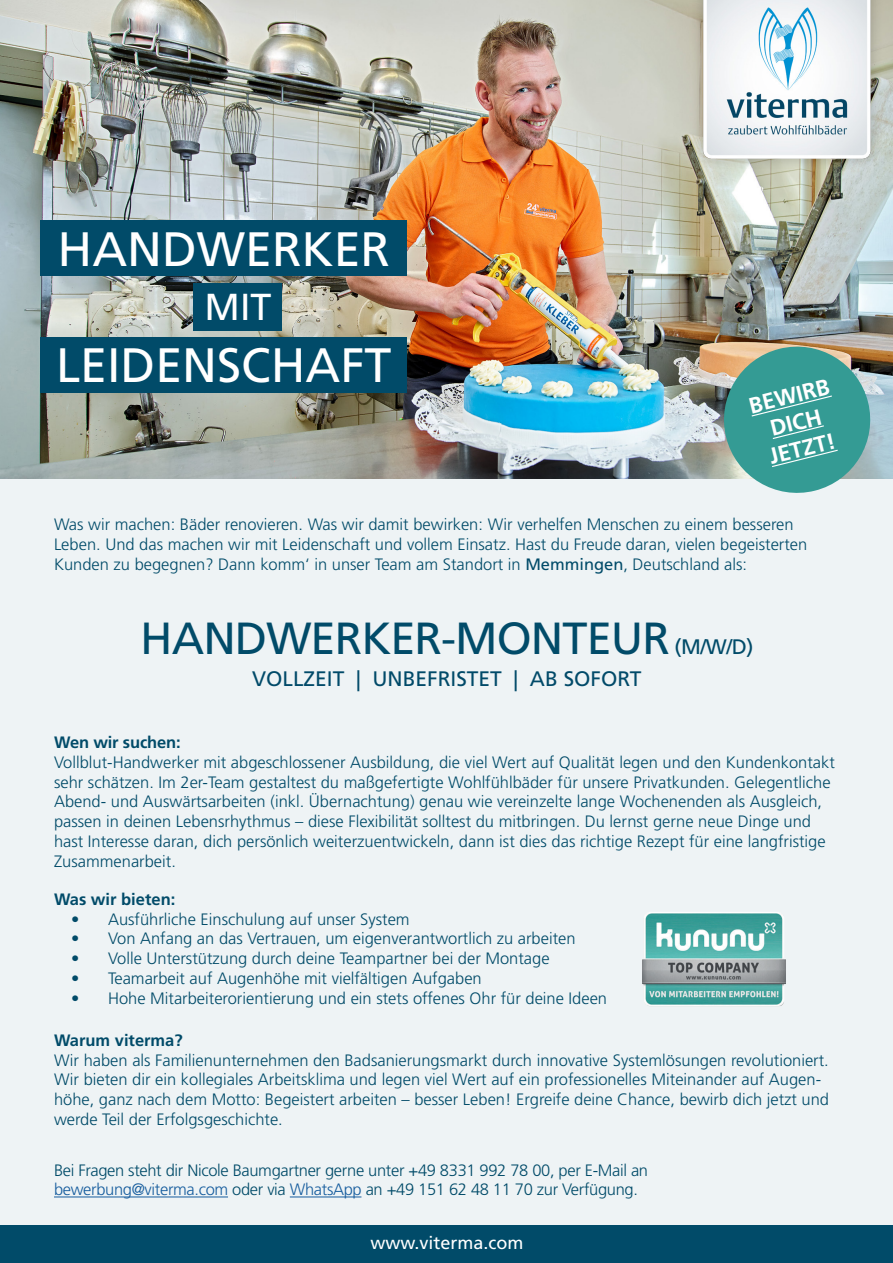
<style>
.page{position:relative;width:893px;height:1263px;background:#fff}
.page>*{position:absolute;margin:0;border:0;box-sizing:border-box;transform-origin:0 0}
.t1{font:48.3px "Frutiger LT Pro";color:#fff}
.t2{font:45px "Frutiger LT Pro";letter-spacing:-.02em;color:#014b69}
.t3{font:37.5px "Frutiger LT Pro";color:#fff}
.t4{font:700 22.5px "Frutiger LT Pro";color:#fff}
.t5{font:21px "Frutiger LT Pro";color:#014a69}
.t6{font:18px "Frutiger LT Pro";color:#fff}
.t7{font:300 16.5px/19.8px "Frutiger LT Pro";color:#014b69}
.t8{font:300 16.5px "Frutiger LT Pro";letter-spacing:-.02em;color:#014b69}
.t9{font:700 16.5px "Frutiger LT Pro";color:#014b69}
.s1{font-weight:400}
.s2{font-size:21px}
.s3{color:#175d9e}
</style>
<div class="page">
<div style="left:0;top:478px;width:893px;height:785px;background:#eef3f5"></div>
<img style="left:0;top:0;width:893px;height:478px">
<div style="left:0;top:1225px;width:893px;height:38px;background:#014b69"></div>
<hr style="left:54px;top:1196px;width:174px;height:1px;background:#175d9e">
<hr style="left:290px;top:1196px;width:71px;height:1px;background:#175d9e">
<div style="left:41px;top:220px;width:366px;height:56px;background:#014b69"></div>
<div style="left:41px;top:337px;width:366px;height:56px;background:#014b69"></div>
<div style="left:194px;top:283px;width:88px;height:47px;background:#014b69"></div>
<img style="left:681px;top:0;width:212px;height:183px">
<svg style="left:716px;top:339px;width:162px;height:154px"></svg>
<img style="left:642px;top:912px;width:144px;height:94px">
<p class="t1" style="left:58px;top:220px;width:334px">HANDWERKER</p>
<p class="t3" style="left:205px;top:285px;width:68px">MIT</p>
<p class="t1" style="left:56px;top:337px;width:337px">LEIDENSCHAFT</p>
<p class="t4" style="left:746px;top:393px;width:84px;rotate:-14deg">BEWIRB</p>
<p class="t4" style="left:767px;top:416px;width:54px;rotate:-14deg">DICH</p>
<p class="t4" style="left:766px;top:444px;width:69px;rotate:-14deg">JETZT!</p>
<p class="t7" style="left:54px;top:515px;width:755px">Was wir machen: Bäder renovieren. Was wir damit bewirken: Wir verhelfen Menschen zu einem besseren<br>Leben. Und das machen wir mit Leidenschaft und vollem Einsatz. Hast du Freude daran, vielen begeisterten<br>Kunden zu begegnen? Dann komm‘ in unser Team am Standort in <span class="s1">Memmingen</span>, Deutschland als:</p>
<p class="t2" style="left:140px;top:611px;width:615px">HANDWERKER-MONTEUR <span class="s2">(M/W/D)</span></p>
<p class="t5" style="left:252px;top:667px;width:391px">VOLLZEIT | UNBEFRISTET | AB SOFORT</p>
<p class="t9" style="left:54px;top:732px;width:128px">Wen wir suchen:</p>
<p class="t7" style="left:54px;top:752px;width:782px">Vollblut-Handwerker mit abgeschlossener Ausbildung, die viel Wert auf Qualität legen und den Kundenkontakt sehr schätzen. Im 2er-Team gestaltest du maßgefertigte Wohlfühlbäder für unsere Privatkunden. Gelegentliche Abend- und Auswärtsarbeiten (inkl. Übernachtung) genau wie vereinzelte lange Wochenenden als Ausgleich, passen in deinen Lebensrhythmus – diese Flexibilität solltest du mitbringen. Du lernst gerne neue Dinge und hast Interesse daran, dich persönlich weiterzuentwickeln, dann ist dies das richtige Rezept für eine langfristige Zusammenarbeit.</p>
<p class="t9" style="left:54px;top:889px;width:123px">Was wir bieten:</p>
<p class="t7" style="left:71px;top:909px;width:340px">• Ausführliche Einschulung auf unser System</p>
<p class="t7" style="left:71px;top:929px;width:506px">• Von Anfang an das Vertrauen, um eigenverantwortlich zu arbeiten</p>
<p class="t7" style="left:71px;top:949px;width:480px">• Volle Unterstützung durch deine Teampartner bei der Montage</p>
<p class="t7" style="left:71px;top:968px;width:412px">• Teamarbeit auf Augenhöhe mit vielfältigen Aufgaben</p>
<p class="t7" style="left:71px;top:988px;width:538px">• Hohe Mitarbeiterorientierung und ein stets offenes Ohr für deine Ideen</p>
<p class="t9" style="left:54px;top:1030px;width:130px">Warum viterma?</p>
<p class="t7" style="left:54px;top:1050px;width:777px">Wir haben als Familienunternehmen den Badsanierungsmarkt durch innovative Systemlösungen revolutioniert.<br>Wir bieten dir ein kollegiales Arbeitsklima und legen viel Wert auf ein professionelles Miteinander auf Augen&shy;höhe, ganz nach dem Motto: Begeistert arbeiten – besser Leben! Ergreife deine Chance, bewirb dich jetzt und werde Teil der Erfolgsgeschichte.</p>
<p class="t8" style="left:54px;top:1160px;width:596px">Bei Fragen steht dir Nicole Baumgartner gerne unter +49 8331 992 78 00, per E-Mail an</p>
<p class="t8" style="left:54px;top:1180px;width:585px"><span class="s3">bewerbung@viterma.com</span> oder via <span class="s3">WhatsApp</span> an +49 151 62 48 11 70 zur Verfügung.</p>
<p class="t6" style="left:370px;top:1232px;width:155px">www.viterma.com</p>
</div>
